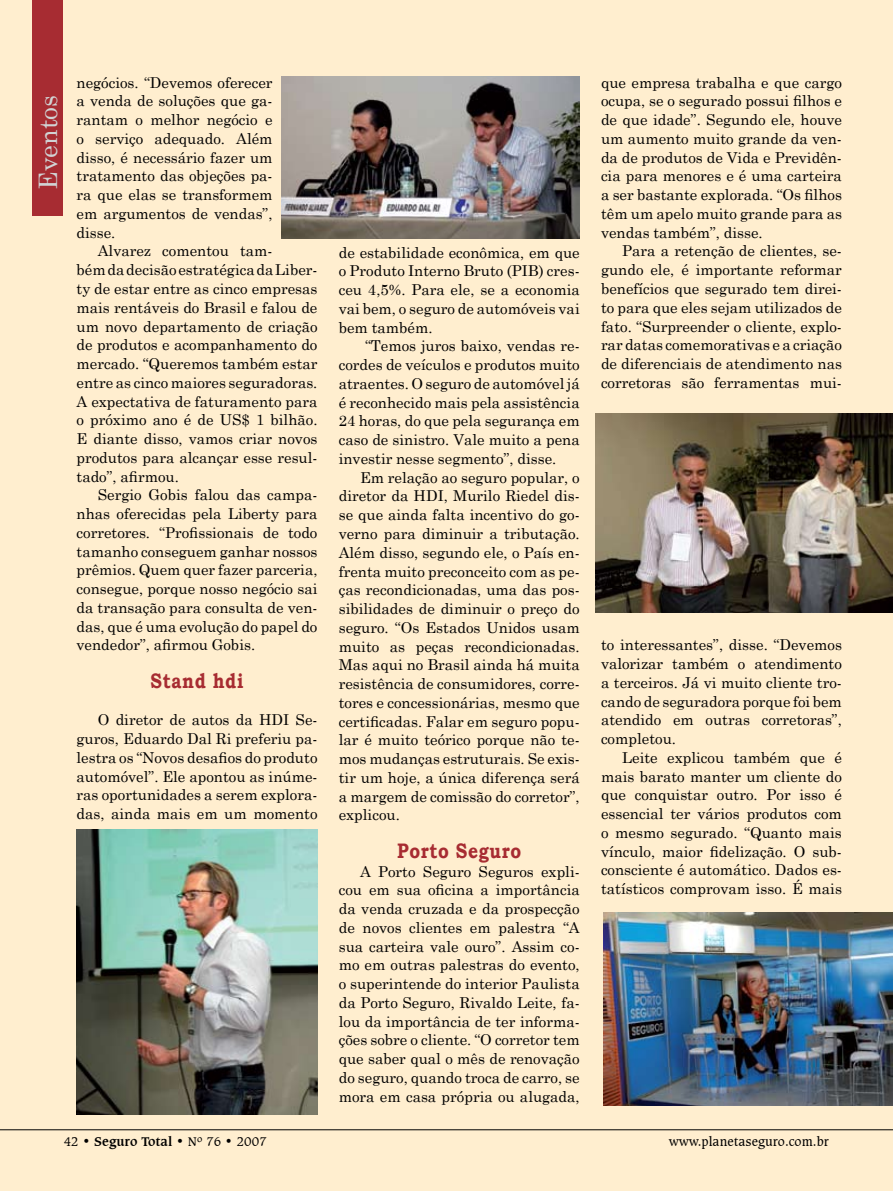
<style>
.page{position:relative;width:893px;height:1191px;background:#ffeecf}
.page>*{position:absolute;margin:0;border:0;box-sizing:border-box;transform-origin:0 0}
.t1{font:25.5px "Century Schoolbook";color:#d1d3d4}
.t2{font:700 21px "Bookman Old Style";letter-spacing:.04em;color:#a72c32;scale:.83 1}
.t3{font:15px/18.8px "Century Schoolbook";color:#000;text-align:justify}
.t4{font:13.5px "Caxton BT";color:#000}
.s1{font-weight:700}
</style>
<div class="page">
<hr style="left:0;top:1129px;width:893px;height:1px;background:#000">
<img style="left:77px;top:829px;width:240px;height:285px">
<img style="left:281px;top:77px;width:299px;height:161px">
<img style="left:604px;top:912px;width:289px;height:194px">
<img style="left:595px;top:413px;width:298px;height:200px">
<div style="left:32px;top:0;width:31px;height:215px;background:#a72c32"></div>
<h1 class="t1" style="left:27px;top:190px;width:96px;rotate:-90deg">Eventos</h1>
<p class="t3" style="left:77px;top:72px;width:198px">negócios. “Devemos oferecer a venda de soluções que ga&shy;rantam o melhor negócio e o serviço adequado. Além disso, é necessário fazer um tratamento das objeções pa&shy;ra que elas se transformem em argumentos de vendas”, disse.</p>
<p class="t3" style="left:77px;top:240px;width:242px;text-align:left;text-indent:21px">Alvarez comentou tam-<br>bém da decisão estratégica da Liber&shy;ty de estar entre as cinco empresas mais rentáveis do Brasil e falou de um novo departamento de criação de produtos e acompanhamento do mercado. “Queremos também estar entre as cinco maiores seguradoras.<br>A expectativa de faturamento para o próximo ano é de US$ 1 bilhão.<br>E diante disso, vamos criar novos produtos para alcançar esse resul&shy;tado”, afirmou.</p>
<p class="t3" style="left:77px;top:484px;width:242px;text-indent:21px">Sergio Gobis falou das campa&shy;nhas oferecidas pela Liberty para corretores. “Profissionais de todo tamanho conseguem ganhar nossos prêmios. Quem quer fazer parceria, consegue, porque nosso negócio sai da transação para consulta de ven&shy;das, que é uma evolução do papel do vendedor”, afirmou Gobis.</p>
<h2 class="t2" style="left:151px;top:665px;width:113px">Stand hdi</h2>
<p class="t3" style="left:77px;top:709px;width:242px;text-indent:21px">O diretor de autos da HDI Se&shy;guros, Eduardo Dal Ri preferiu pa&shy;lestra os “Novos desafios do produto automóvel”. Ele apontou as inúme&shy;ras oportunidades a serem explora&shy;das, ainda mais em um momento</p>
<p class="t3" style="left:339px;top:241px;width:242px">de estabilidade econômica, em que o Produto Interno Bruto (PIB) cres&shy;ceu 4,5%. Para ele, se a economia vai bem, o seguro de automóveis vai bem também.</p>
<p class="t3" style="left:339px;top:335px;width:242px;text-indent:26px">“Temos juros baixo, vendas re&shy;cordes de veículos e produtos muito atraentes. O seguro de automóvel já é reconhecido mais pela assistência 24 horas, do que pela segurança em caso de sinistro. Vale muito a pena investir nesse segmento”, disse.</p>
<p class="t3" style="left:339px;top:466px;width:242px;text-indent:21px">Em relação ao seguro popular, o diretor da HDI, Murilo Riedel dis&shy;se que ainda falta incentivo do go&shy;verno para diminuir a tributação.<br>Além disso, segundo ele, o País en&shy;frenta muito preconceito com as pe&shy;ças recondicionadas, uma das pos&shy;sibilidades de diminuir o preço do seguro. “Os Estados Unidos usam muito as peças recondicionadas.<br>Mas aqui no Brasil ainda há muita resistência de consumidores, corre&shy;tores e concessionárias, mesmo que certificadas. Falar em seguro popu&shy;lar é muito teórico porque não te&shy;mos mudanças estruturais. Se exis&shy;tir um hoje, a única diferença será a margem de comissão do corretor”, explicou.</p>
<h2 class="t2" style="left:397px;top:835px;width:151px">Porto Seguro</h2>
<p class="t3" style="left:339px;top:860px;width:242px;text-indent:21px">A Porto Seguro Seguros expli&shy;cou em sua oficina a importância da venda cruzada e da prospecção de novos clientes em palestra “A sua carteira vale ouro”. Assim co&shy;mo em outras palestras do evento, o superintende do interior Paulista da Porto Seguro, Rivaldo Leite, fa&shy;lou da importância de ter informa&shy;ções sobre o cliente. “O corretor tem que saber qual o mês de renovação do seguro, quando troca de carro, se mora em casa própria ou alugada,</p>
<p class="t3" style="left:601px;top:72px;width:242px">que empresa trabalha e que cargo ocupa, se o segurado possui filhos e de que idade”. Segundo ele, houve um aumento muito grande da ven&shy;da de produtos de Vida e Previdên&shy;cia para menores e é uma carteira a ser bastante explorada. “Os filhos têm um apelo muito grande para as vendas também”, disse.</p>
<p class="t3" style="left:601px;top:240px;width:242px;text-indent:21px">Para a retenção de clientes, se&shy;gundo ele, é importante reformar benefícios que segurado tem direi&shy;to para que eles sejam utilizados de fato. “Surpreender o cliente, explo&shy;rar datas comemorativas e a criação de diferenciais de atendimento nas corretoras são ferramentas mui-</p>
<p class="t3" style="left:601px;top:634px;width:242px">to interessantes”, disse. “Devemos valorizar também o atendimento a terceiros. Já vi muito cliente tro&shy;cando de seguradora porque foi bem atendido em outras corretoras”, completou.</p>
<p class="t3" style="left:601px;top:747px;width:242px;text-indent:21px">Leite explicou também que é mais barato manter um cliente do que conquistar outro. Por isso é essencial ter vários produtos com o mesmo segurado. “Quanto mais vínculo, maior fidelização. O sub&shy;consciente é automático. Dados es&shy;tatísticos comprovam isso. É mais</p>
<p class="t4" style="left:64px;top:1133px;width:204px">42 • <span class="s1">Seguro Total</span> • Nº 76 • 2007</p>
<p class="t4" style="left:669px;top:1133px;width:162px">www.planetaseguro.com.br</p>
</div>
